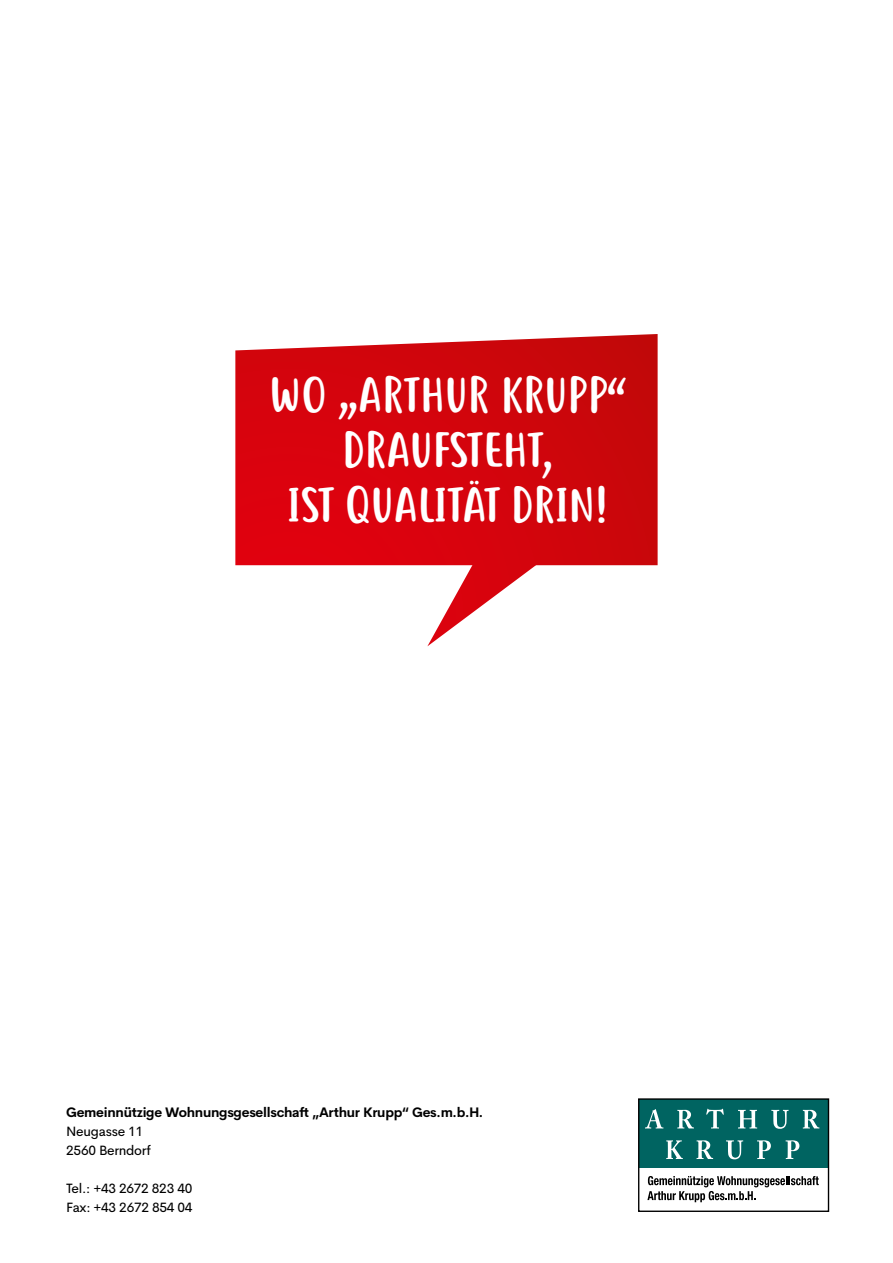
<style>
.page{position:relative;width:893px;height:1263px;background:#fff}
.page>*{position:absolute;margin:0;border:0;box-sizing:border-box;transform-origin:0 0}
.t1{font:46.8px/55.1px "Justtellmewhat";color:#fff;text-align:center}
.t2{font:700 13.5px "Cerebri Sans";letter-spacing:-.02em;color:#000}
.t3{font:13.5px/18.9px "Cerebri Sans";letter-spacing:-.02em;color:#000}
</style>
<div class="page">
<div style="left:639px;top:1099px;width:189px;height:68px;background:#006461"></div>
<div style="left:638px;top:1098px;width:191px;height:114px;border:1px solid #000"></div>
<svg style="left:647px;top:1176px;width:172px;height:26px"></svg>
<svg style="left:645px;top:1109px;width:18px;height:19px"></svg>
<svg style="left:677px;top:1110px;width:17px;height:18px"></svg>
<svg style="left:706px;top:1109px;width:18px;height:19px"></svg>
<svg style="left:738px;top:1110px;width:19px;height:18px"></svg>
<svg style="left:771px;top:1110px;width:17px;height:19px"></svg>
<svg style="left:803px;top:1110px;width:16px;height:18px"></svg>
<svg style="left:666px;top:1140px;width:17px;height:19px"></svg>
<svg style="left:697px;top:1140px;width:16px;height:19px"></svg>
<svg style="left:726px;top:1140px;width:17px;height:19px"></svg>
<svg style="left:757px;top:1140px;width:14px;height:19px"></svg>
<svg style="left:786px;top:1140px;width:13px;height:19px"></svg>
<svg style="left:235px;top:334px;width:423px;height:231px;background:#d40d15"></svg>
<svg style="left:427px;top:547px;width:120px;height:99px"></svg>
<h1 class="t1" style="left:269px;top:372px;width:359px">WO „ARTHUR KRUPP“<br>DRAUFSTEHT,<br>IST QUALITÄT DRIN!</h1>
<p class="t2" style="left:66px;top:1102px;width:418px">Gemeinnützige Wohnungsgesellschaft „Arthur Krupp“ Ges.m.b.H.</p>
<p class="t3" style="left:66px;top:1121px;width:86px">Neugasse 11<br>2560 Berndorf</p>
<p class="t3" style="left:66px;top:1178px;width:128px">Tel.: +43 2672 823 40<br>Fax: +43 2672 854 04</p>
</div>
